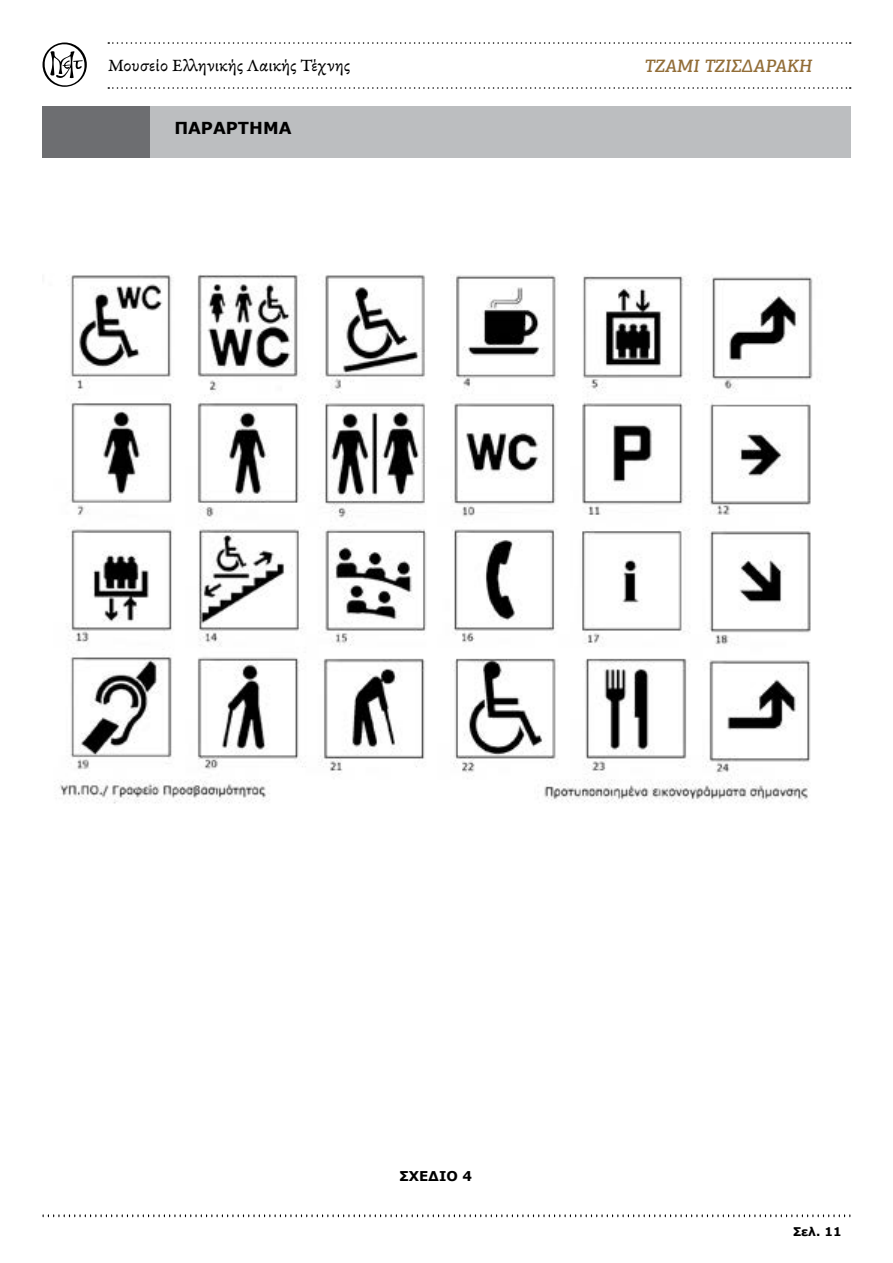
<style>
.page{position:relative;width:893px;height:1263px;background:#fff}
.page>*{position:absolute;margin:0;border:0;box-sizing:border-box;transform-origin:0 0}
.t1{font:18.3px "Garamond Premr Pro Capt";color:#000}
.t2{font:italic 500 18px "PF Centro Slab Pro";color:#926d37}
.t3{font:700 16.5px "Verdana";color:#000}
.t4{font:700 13.5px "Verdana";color:#000}
.t5{font:700 12px "Verdana";color:#000}
</style>
<div class="page">
<div style="left:43px;top:106px;width:107px;height:51px;background:#6d6e71"></div>
<div style="left:150px;top:106px;width:700px;height:51px;background:#bcbec0"></div>
<svg style="left:43px;top:42px;width:44px;height:45px"></svg>
<svg style="left:43px;top:1214px;width:807px;height:3px"></svg>
<svg style="left:108px;top:42px;width:743px;height:2px"></svg>
<svg style="left:108px;top:87px;width:743px;height:2px"></svg>
<img style="left:59px;top:274px;width:754px;height:530px">
<p class="t1" style="left:108px;top:55px;width:244px">Μουσείο Ελληνικής Λαικής Τέχνης</p>
<p class="t2" style="left:645px;top:54px;width:169px">ΤΖΑΜΙ ΤΖΙΣΔΑΡΑΚΗ</p>
<p class="t3" style="left:174px;top:116px;width:119px">ΠΑΡΑΡΤΗΜΑ</p>
<p class="t4" style="left:399px;top:1166px;width:74px">ΣΧΕΔΙΟ 4</p>
<p class="t5" style="left:793px;top:1223px;width:50px">Σελ. 11</p>
</div>
